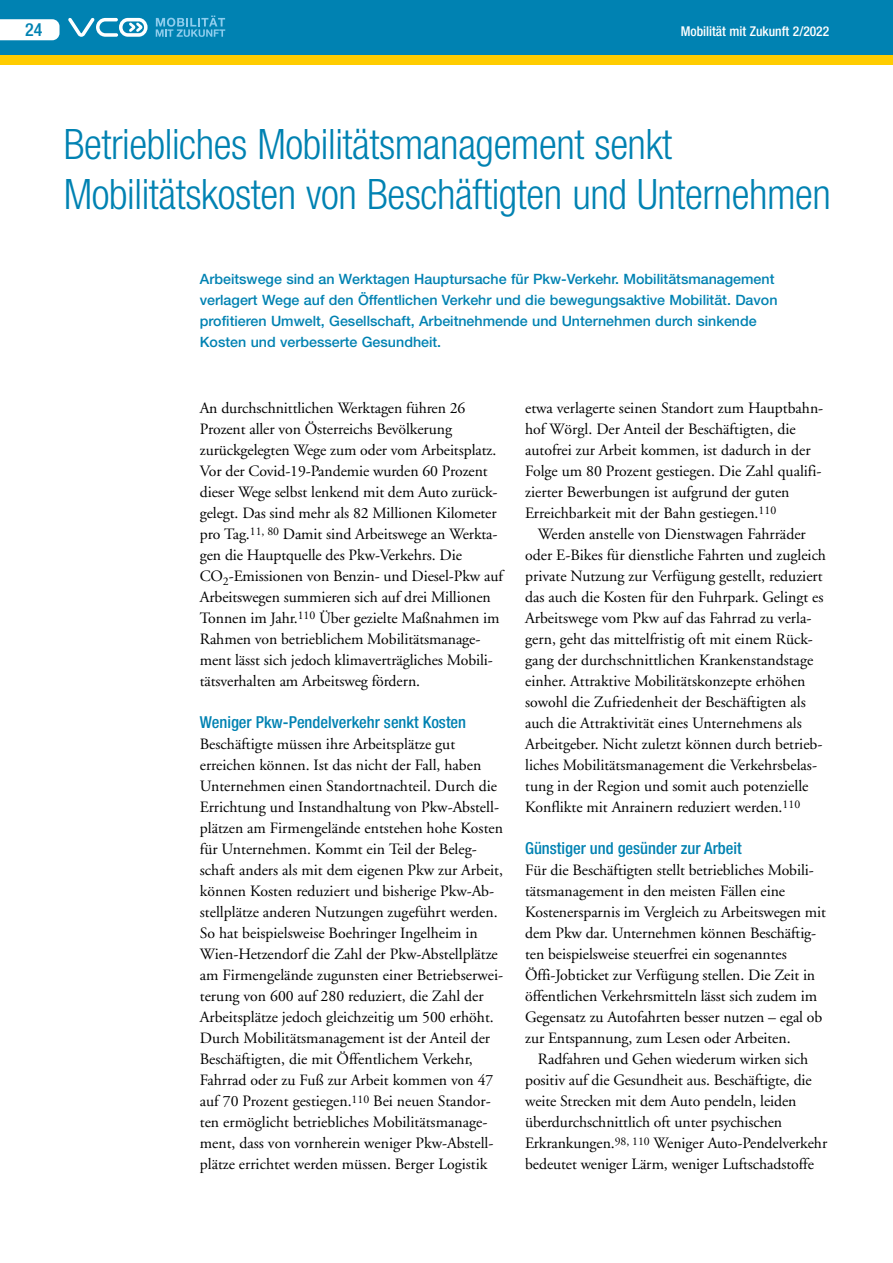
<style>
.page{position:relative;width:893px;height:1263px;background:#fff}
.page>*{position:absolute;margin:0;border:0;box-sizing:border-box;transform-origin:0 0}
.t1{font:300 condensed 42px/50.4px "Helvetica Neue LT Std";letter-spacing:-.01em;color:#0082b2}
.t2{font:500 condensed 18px "Helvetica Neue LT Std";color:#0082b2}
.t3{font:500 condensed 16.5px "Helvetica Neue LT Std";color:#0082b2}
.t4{font:15.75px/21px "Adobe Garamond";color:#000}
.t5{font:500 14.25px/21px "Helvetica Neue LT Std";color:#0082b2}
.t6{font:500 condensed 13.5px "Helvetica Neue LT Std";color:#fff}
</style>
<div class="page">
<div style="left:0;top:0;width:893px;height:55px;background:#0082b2"></div>
<div style="left:0;top:55px;width:893px;height:10px;background:#fc0"></div>
<svg style="left:68px;top:18px;width:80px;height:19px"></svg>
<svg style="left:156px;top:16px;width:69px;height:21px"></svg>
<svg style="left:0;top:19px;width:60px;height:21px"></svg>
<p class="t2" style="left:25px;top:19px;width:19px">24</p>
<p class="t6" style="left:681px;top:23px;width:150px">Mobilität mit Zukunft 2/2022</p>
<h1 class="t1" style="left:64px;top:118px;width:769px">Betriebliches Mobilitätsmanagement senkt<br>Mobilitätskosten von Beschäftigten und Unternehmen</h1>
<p class="t5" style="left:200px;top:268px;width:579px">Arbeitswege sind an Werktagen Hauptursache für Pkw-Verkehr. Mobilitätsmanagement verlagert Wege auf den Öffentlichen Verkehr und die bewegungsaktive Mobilität. Davon profitieren Umwelt, Gesellschaft, Arbeitnehmende und Unternehmen durch sinkende Kosten und verbesserte Gesundheit.</p>
<p class="t4" style="left:200px;top:398px;width:305px">An durchschnittlichen Werktagen führen 26<br>Prozent aller von Österreichs Bevölkerung zurückgelegten Wege zum oder vom Arbeitsplatz.<br>Vor der Covid-19-Pandemie wurden 60 Prozent dieser Wege selbst lenkend mit dem Auto zurück&shy;gelegt. Das sind mehr als 82 Millionen Kilometer pro Tag.<sup>11,</sup> <sup>80</sup> Damit sind Arbeitswege an Werkta&shy;gen die Hauptquelle des Pkw-Verkehrs. Die CO<sub>2</sub>-Emissionen von Benzin- und Diesel-Pkw auf Arbeitswegen summieren sich auf drei Millionen Tonnen im Jahr.<sup>110</sup> Über gezielte Maßnahmen im Rahmen von betrieblichem Mobilitätsmanage&shy;ment lässt sich jedoch klimaverträgliches Mobili&shy;tätsverhalten am Arbeitsweg fördern.</p>
<p class="t3" style="left:200px;top:713px;width:268px">Weniger Pkw-Pendelverkehr senkt Kosten</p>
<p class="t4" style="left:200px;top:734px;width:305px">Beschäftigte müssen ihre Arbeitsplätze gut erreichen können. Ist das nicht der Fall, haben Unternehmen einen Standortnachteil. Durch die Errichtung und Instandhaltung von Pkw-Abstell&shy;plätzen am Firmengelände entstehen hohe Kosten für Unternehmen. Kommt ein Teil der Beleg&shy;schaft anders als mit dem eigenen Pkw zur Arbeit, können Kosten reduziert und bisherige Pkw-Ab&shy;stellplätze anderen Nutzungen zugeführt werden.<br>So hat beispielsweise Boehringer Ingelheim in Wien-Hetzendorf die Zahl der Pkw-Abstellplätze am Firmengelände zugunsten einer Betriebserwei&shy;terung von 600 auf 280 reduziert, die Zahl der Arbeitsplätze jedoch gleichzeitig um 500 erhöht.<br>Durch Mobilitätsmanagement ist der Anteil der Beschäftigten, die mit Öffentlichem Verkehr, Fahrrad oder zu Fuß zur Arbeit kommen von 47 auf 70 Prozent gestiegen.<sup>110</sup> Bei neuen Standor&shy;ten ermöglicht betriebliches Mobilitätsmanage&shy;ment, dass von vornherein weniger Pkw-Abstell&shy;plätze errichtet werden müssen. Berger Logistik</p>
<p class="t4" style="left:525px;top:398px;width:300px">etwa verlagerte seinen Standort zum Hauptbahn&shy;hof Wörgl. Der Anteil der Beschäftigten, die autofrei zur Arbeit kommen, ist dadurch in der Folge um 80 Prozent gestiegen. Die Zahl qualifi&shy;zierter Bewerbungen ist aufgrund der guten Erreichbarkeit mit der Bahn gestiegen.<sup>110</sup></p>
<p class="t4" style="left:525px;top:524px;width:302px;text-indent:13px">Werden anstelle von Dienstwagen Fahrräder oder E-Bikes für dienstliche Fahrten und zugleich private Nutzung zur Verfügung gestellt, reduziert das auch die Kosten für den Fuhrpark. Gelingt es Arbeitswege vom Pkw auf das Fahrrad zu verla&shy;gern, geht das mittelfristig oft mit einem Rück&shy;gang der durchschnittlichen Krankenstandstage einher. Attraktive Mobilitätskonzepte erhöhen sowohl die Zufriedenheit der Beschäftigten als auch die Attraktivität eines Unternehmens als Arbeitgeber. Nicht zuletzt können durch betrieb&shy;liches Mobilitätsmanagement die Verkehrsbelas&shy;tung in der Region und somit auch potenzielle Konflikte mit Anrainern reduziert werden.<sup>110</sup></p>
<p class="t3" style="left:525px;top:839px;width:218px">Günstiger und gesünder zur Arbeit</p>
<p class="t4" style="left:525px;top:860px;width:302px">Für die Beschäftigten stellt betriebliches Mobili&shy;tätsmanagement in den meisten Fällen eine Kostenersparnis im Vergleich zu Arbeitswegen mit dem Pkw dar. Unternehmen können Beschäftig&shy;ten beispielsweise steuerfrei ein sogenanntes Öffi-Jobticket zur Verfügung stellen. Die Zeit in öffentlichen Verkehrsmitteln lässt sich zudem im Gegensatz zu Autofahrten besser nutzen – egal ob zur Entspannung, zum Lesen oder Arbeiten.</p>
<p class="t4" style="left:525px;top:1049px;width:304px;text-indent:13px">Radfahren und Gehen wiederum wirken sich positiv auf die Gesundheit aus. Beschäftigte, die weite Strecken mit dem Auto pendeln, leiden überdurchschnittlich oft unter psychischen Erkrankungen.<sup>98,</sup> <sup>110</sup> Weniger Auto-Pendelverkehr bedeutet weniger Lärm, weniger Luftschadstoffe</p>
</div>
